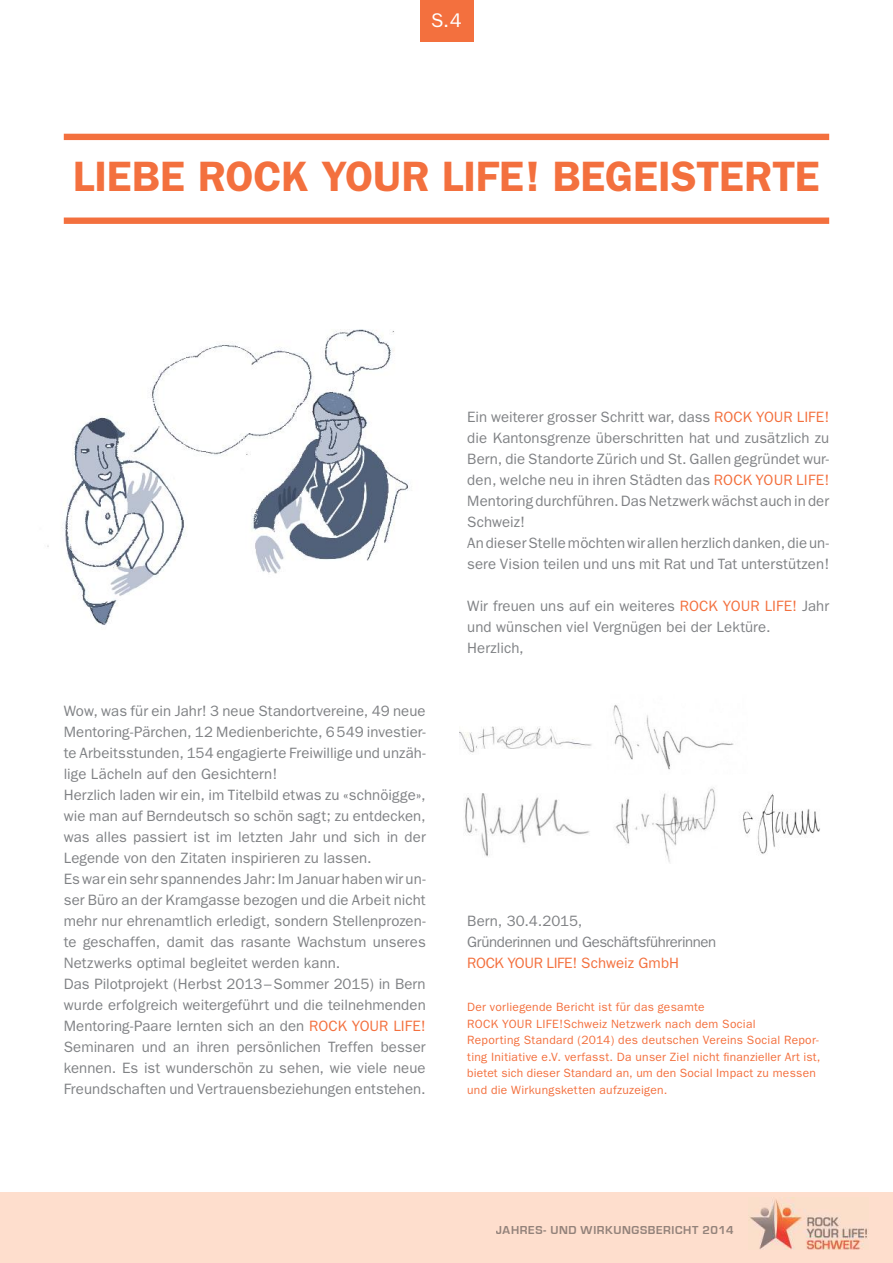
<style>
.page{position:relative;width:893px;height:1263px;background:#fff}
.page>*{position:absolute;margin:0;border:0;box-sizing:border-box;transform-origin:0 0}
.t1{font:600 42.6px "Franklin Gothic";letter-spacing:-.005em;color:#f3703e}
.t2{font:19.8px "Franklin Gothic";color:#fff}
.t3{font:15px/21px "Franklin Gothic";letter-spacing:.005em;color:#808285}
.t4{font:15px/21px "Franklin Gothic";letter-spacing:-.025em;color:#808285}
.t5{font:15px "Franklin Gothic";letter-spacing:-.005em;color:#f3703e}
.t6{font:12px/16.5px "Franklin Gothic";letter-spacing:.02em;color:#f3703e}
.t7{font:700 12px "Eurostile";letter-spacing:.05em;color:#93827a}
.s1{color:#f3703e}
</style>
<div class="page">
<div style="left:0;top:1193px;width:893px;height:70px;background:#fedecd"></div>
<img style="left:750px;top:1198px;width:118px;height:52px">
<div style="left:420px;top:0;width:54px;height:41px;background:#f3703e"></div>
<div style="left:64px;top:134px;width:765px;height:6px;background:#f3703e"></div>
<div style="left:64px;top:217px;width:765px;height:7px;background:#f3703e"></div>
<img style="left:47px;top:329px;width:363px;height:296px">
<img style="left:613px;top:704px;width:121px;height:66px">
<img style="left:743px;top:794px;width:77px;height:60px">
<img style="left:465px;top:793px;width:125px;height:64px">
<img style="left:614px;top:787px;width:102px;height:76px">
<img style="left:459px;top:726px;width:133px;height:27px">
<h2 class="t2" style="left:431px;top:9px;width:32px">S. 4</h2>
<h1 class="t1" style="left:73px;top:153px;width:748px">LIEBE ROCK YOUR LIFE! BEGEISTERTE</h1>
<p class="t3" style="left:64px;top:700px;width:363px">Wow, was für ein Jahr! 3 neue Standortvereine, 49 neue Mentoring-Pärchen, 12 Medienberichte, 6 549 investier&shy;te Arbeitsstunden, 154 engagierte Freiwillige und unzäh&shy;lige Lächeln auf den Gesichtern!<br>Herzlich laden wir ein, im Titelbild etwas zu «schnöigge», wie man auf Berndeutsch so schön sagt; zu entdecken, was alles passiert ist im letzten Jahr und sich in der Legende von den Zitaten inspirieren zu lassen.<br>Es war ein sehr spannendes Jahr: Im Januar haben wir un&shy;ser Büro an der Kramgasse bezogen und die Arbeit nicht mehr nur ehrenamtlich erledigt, sondern Stellenprozen&shy;te geschaffen, damit das rasante Wachstum unseres Netzwerks optimal begleitet werden kann.<br>Das Pilotprojekt (Herbst 2013 – Sommer 2015) in Bern wurde erfolgreich weitergeführt und die teilnehmenden Mentoring-Paare lernten sich an den <span class="s1">ROCK YOUR LIFE!<br></span>Seminaren und an ihren persönlichen Treffen besser kennen. Es ist wunderschön zu sehen, wie viele neue Freundschaften und Vertrauensbeziehungen entstehen.</p>
<p class="t3" style="left:467px;top:406px;width:363px">Ein weiterer grosser Schritt war, dass <span class="s1">ROCK YOUR LIFE! </span>die Kantonsgrenze überschritten hat und zusätzlich zu Bern, die Standorte Zürich und St. Gallen gegründet wur&shy;den, welche neu in ihren Städten das <span class="s1">ROCK YOUR LIFE!<br></span>Mentoring durchführen. Das Netzwerk wächst auch in der Schweiz!<br>An dieser Stelle möchten wir allen herzlich danken, die un&shy;sere Vision teilen und uns mit Rat und Tat unterstützen!</p>
<p class="t3" style="left:467px;top:595px;width:363px">Wir freuen uns auf ein weiteres <span class="s1">ROCK YOUR LIFE!</span> Jahr und wünschen viel Vergnügen bei der Lektüre.<br>Herzlich,</p>
<p class="t4" style="left:467px;top:910px;width:251px">Bern, 30.4.2015,<br>Gründerinnen und Geschäftsführerinnen</p>
<p class="t5" style="left:467px;top:954px;width:213px">ROCK YOUR LIFE! Schweiz GmbH</p>
<p class="t6" style="left:467px;top:999px;width:355px">Der vorliegende Bericht ist für das gesamte<br>ROCK YOUR LIFE!Schweiz Netzwerk nach dem Social<br>Reporting Standard (2014) des deutschen Vereins Social Repor&shy;ting Initiative e.V. verfasst. Da unser Ziel nicht finanzieller Art ist, bietet sich dieser Standard an, um den Social Impact zu messen und die Wirkungsketten aufzuzeigen.</p>
<p class="t7" style="left:496px;top:1223px;width:239px">JAHRES- UND WIRKUNGSBERICHT 2014</p>
</div>
